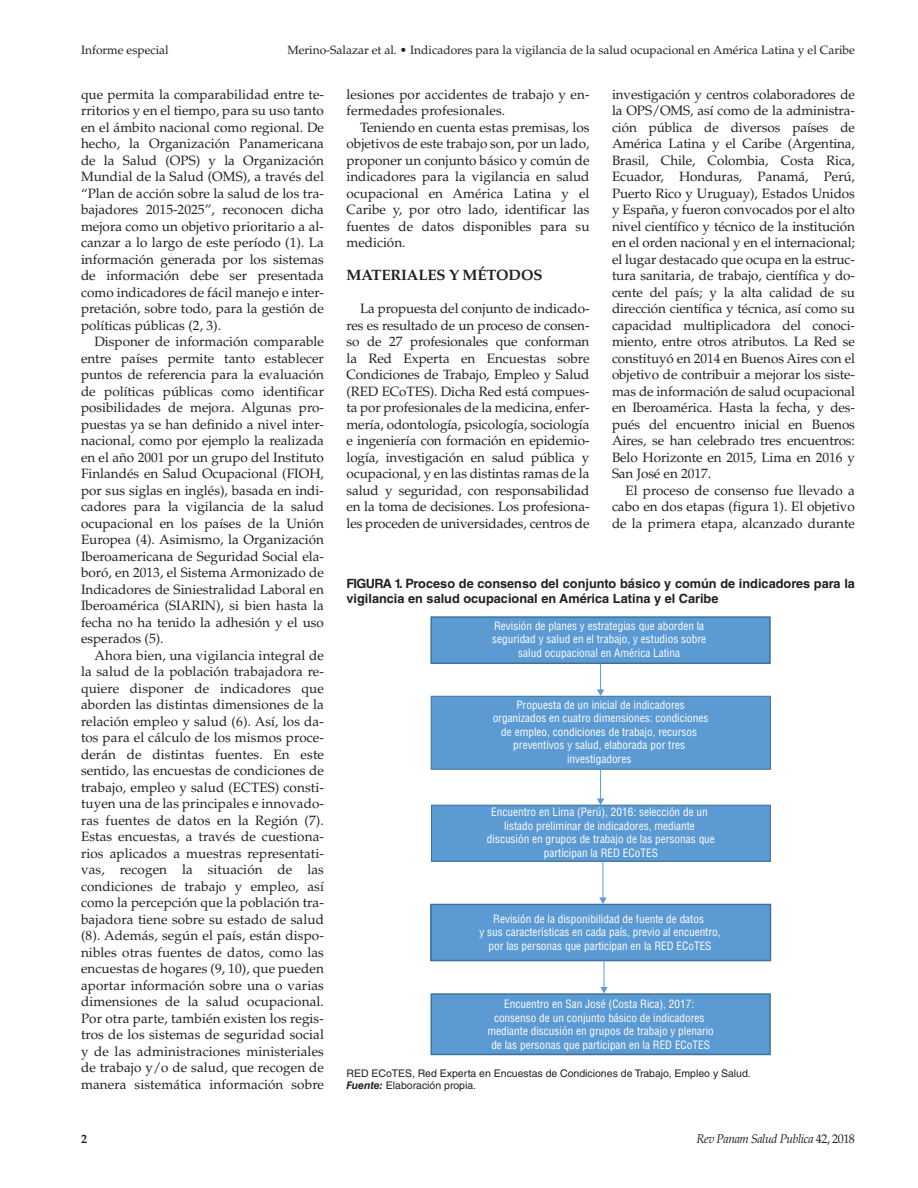
<style>
.page{position:relative;width:918px;height:1188px;background:#fff}
.page>*{position:absolute;margin:0;border:0;box-sizing:border-box;transform-origin:0 0}
.t1{font:700 15px "Palatino";letter-spacing:-.01em;color:#231f20}
.Text{font:13.5px/16.5px "Palatino";color:#231f20;text-align:justify}
.Figcap{font:700 12.75px/15px "Helvetica LT Std";color:#231f20}
.Running_Footer{font:italic 12.6px "Palatino";letter-spacing:-.035em;color:#231f20;scale:.95 1}
.Running_Footer-2{font:700 12.6px "Palatino";color:#231f20;scale:.95 1}
.t2{font:12px "Palatino";color:#231f20}
.t3{font:condensed 11.25px/13.5px "Helvetica LT Std";color:#fff;text-align:center}
.Fig_Source{font:10.5px "Helvetica LT Std";color:#231f20}
.s1{font-weight:700;font-style:italic}
.s2{font-style:normal}
</style>
<div class="page">
<div style="left:431px;top:617px;width:339px;height:46px;background:#5c9ad3"></div>
<div style="left:430px;top:616px;width:341px;height:48px;border:2px solid #3e729d"></div>
<div style="left:431px;top:696px;width:340px;height:74px;background:#5c9ad3;border:1px solid #3e729d"></div>
<div style="left:431px;top:805px;width:340px;height:56px;background:#5c9ad3"></div>
<div style="left:431px;top:805px;width:340px;height:57px;border:1px solid #3e729d"></div>
<div style="left:431px;top:994px;width:339px;height:61px;background:#5c9ad3"></div>
<div style="left:431px;top:993px;width:340px;height:62px;border:2px solid #3e729d"></div>
<div style="left:431px;top:904px;width:340px;height:57px;background:#5c9ad3"></div>
<div style="left:430px;top:904px;width:341px;height:57px;border:2px solid #3e729d"></div>
<svg style="left:597px;top:664px;width:7px;height:32px"></svg>
<hr style="left:600px;top:770px;width:1px;height:30px;background:#5c9ad3">
<svg style="left:597px;top:799px;width:7px;height:6px"></svg>
<hr style="left:603px;top:861px;width:1px;height:38px;background:#5c9ad3">
<svg style="left:599px;top:898px;width:8px;height:6px"></svg>
<svg style="left:600px;top:961px;width:8px;height:32px"></svg>
<p class="t2" style="left:81px;top:43px;width:89px">Informe especial</p>
<p class="t2" style="left:287px;top:43px;width:569px">Merino-Salazar et al. • Indicadores para la vigilancia de la salud ocupacional en América Latina y el Caribe</p>
<p class="Text" style="left:81px;top:86px;width:245px">que permita la comparabilidad entre te&shy;rritorios y en el tiempo, para su uso tanto en el ámbito nacional como regional. De hecho, la Organización Panamericana de la Salud (OPS) y la Organización Mundial de la Salud (OMS), a través del “Plan de acción sobre la salud de los tra&shy;bajadores 2015-2025”, reconocen dicha mejora como un objetivo prioritario a al&shy;canzar a lo largo de este período (1). La información generada por los sistemas de información debe ser presentada como indicadores de fácil manejo e inter&shy;pretación, sobre todo, para la gestión de políticas públicas (2, 3).</p>
<p class="Text" style="left:81px;top:334px;width:245px;text-indent:14px">Disponer de información comparable entre países permite tanto establecer puntos de referencia para la evaluación de políticas públicas como identificar posibilidades de mejora. Algunas pro&shy;puestas ya se han definido a nivel inter&shy;nacional, como por ejemplo la realizada en el año 2001 por un grupo del Instituto Finlandés en Salud Ocupacional (FIOH, por sus siglas en inglés), basada en indi&shy;cadores para la vigilancia de la salud ocupacional en los países de la Unión Europea (4). Asimismo, la Organización Iberoamericana de Seguridad Social ela&shy;boró, en 2013, el Sistema Armonizado de Indicadores de Siniestralidad Laboral en Iberoamérica (SIARIN), si bien hasta la fecha no ha tenido la adhesión y el uso esperados (5).</p>
<p class="Text" style="left:81px;top:647px;width:245px;text-indent:14px">Ahora bien, una vigilancia integral de la salud de la población trabajadora re&shy;quiere disponer de indicadores que aborden las distintas dimensiones de la relación empleo y salud (6). Así, los da&shy;tos para el cálculo de los mismos proce&shy;derán de distintas fuentes. En este sentido, las encuestas de condiciones de trabajo, empleo y salud (ECTES) consti&shy;tuyen una de las principales e innovado&shy;ras fuentes de datos en la Región (7).<br>Estas encuestas, a través de cuestiona&shy;rios aplicados a muestras representati&shy;vas, recogen la situación de las condiciones de trabajo y empleo, así como la percepción que la población tra&shy;bajadora tiene sobre su estado de salud (8). Además, según el país, están dispo&shy;nibles otras fuentes de datos, como las encuestas de hogares (9, 10), que pueden aportar información sobre una o varias dimensiones de la salud ocupacional.<br>Por otra parte, también existen los regis&shy;tros de los sistemas de seguridad social y de las administraciones ministeriales de trabajo y/o de salud, que recogen de manera sistemática información sobre</p>
<p class="Text" style="left:346px;top:86px;width:245px">lesiones por accidentes de trabajo y en&shy;fermedades profesionales.</p>
<p class="Text" style="left:346px;top:119px;width:244px;text-indent:14px">Teniendo en cuenta estas premisas, los objetivos de este trabajo son, por un lado, proponer un conjunto básico y común de indicadores para la vigilancia en salud ocupacional en América Latina y el Caribe y, por otro lado, identificar las fuentes de datos disponibles para su medición.</p>
<h1 class="t1" style="left:346px;top:266px;width:198px">MATERIALES Y MÉTODOS</h1>
<p class="Text" style="left:346px;top:301px;width:245px;text-indent:14px">La propuesta del conjunto de indicado&shy;res es resultado de un proceso de consen&shy;so de 27 profesionales que conforman la Red Experta en Encuestas sobre Condiciones de Trabajo, Empleo y Salud (RED ECoTES). Dicha Red está compues&shy;ta por profesionales de la medicina, enfer&shy;mería, odontología, psicología, sociología e ingeniería con formación en epidemio&shy;logía, investigación en salud pública y ocupacional, y en las distintas ramas de la salud y seguridad, con responsabilidad en la toma de decisiones. Los profesiona&shy;les proceden de universidades, centros de</p>
<p class="Text" style="left:612px;top:86px;width:245px">investigación y centros colaboradores de la OPS/OMS, así como de la administra&shy;ción pública de diversos países de América Latina y el Caribe (Argentina, Brasil, Chile, Colombia, Costa Rica, Ecuador, Honduras, Panamá, Perú, Puerto Rico y Uruguay), Estados Unidos y España, y fueron convocados por el alto nivel científico y técnico de la institución en el orden nacional y en el internacional; el lugar destacado que ocupa en la estruc&shy;tura sanitaria, de trabajo, científica y do&shy;cente del país; y la alta calidad de su dirección científica y técnica, así como su capacidad multiplicadora del conoci&shy;miento, entre otros atributos. La Red se constituyó en 2014 en Buenos Aires con el objetivo de contribuir a mejorar los siste&shy;mas de información de salud ocupacional en Iberoamérica. Hasta la fecha, y des&shy;pués del encuentro inicial en Buenos Aires, se han celebrado tres encuentros:<br>Belo Horizonte en 2015, Lima en 2016 y San José en 2017.</p>
<p class="Text" style="left:612px;top:482px;width:245px;text-indent:14px">El proceso de consenso fue llevado a cabo en dos etapas (figura 1). El objetivo de la primera etapa, alcanzado durante</p>
<p class="Figcap" style="left:346px;top:576px;width:510px">FIGURA 1. Proceso de consenso del conjunto básico y común de indicadores para la vigilancia en salud ocupacional en América Latina y el Caribe</p>
<p class="t3" style="left:492px;top:619px;width:215px">Revisión de planes y estrategias que aborden la seguridad y salud en el trabajo, y estudios sobre salud ocupacional en América Latina</p>
<p class="t3" style="left:493px;top:698px;width:217px">Propuesta de un inicial de indicadores organizados en cuatro dimensiones: condiciones de empleo, condiciones de trabajo, recursos preventivos y salud, elaborada por tres investigadores</p>
<p class="t3" style="left:487px;top:805px;width:230px">Encuentro en Lima (Perú), 2016: selección de un listado preliminar de indicadores, mediante discusión en grupos de trabajo de las personas que participan la RED ECoTES</p>
<p class="t3" style="left:480px;top:912px;width:243px">Revisión de la disponibilidad de fuente de datos<br>y sus características en cada país, previo al encuentro, por las personas que participan en la RED ECoTES</p>
<p class="t3" style="left:487px;top:997px;width:228px">Encuentro en San José (Costa Rica), 2017: consenso de un conjunto básico de indicadores mediante discusión en grupos de trabajo y plenario de las personas que participan en la RED ECoTES</p>
<p class="Fig_Source" style="left:346px;top:1068px;width:406px">RED ECoTES, Red Experta en Encuestas de Condiciones de Trabajo, Empleo y Salud.</p>
<p class="Fig_Source" style="left:346px;top:1080px;width:131px"><span class="s1">Fuente:</span> Elaboración propia.</p>
<p class="Running_Footer-2" style="left:81px;top:1131px;width:8px">2</p>
<p class="Running_Footer" style="left:697px;top:1131px;width:168px">Rev Panam Salud Publica <span class="s2">42, 2018</span></p>
</div>
